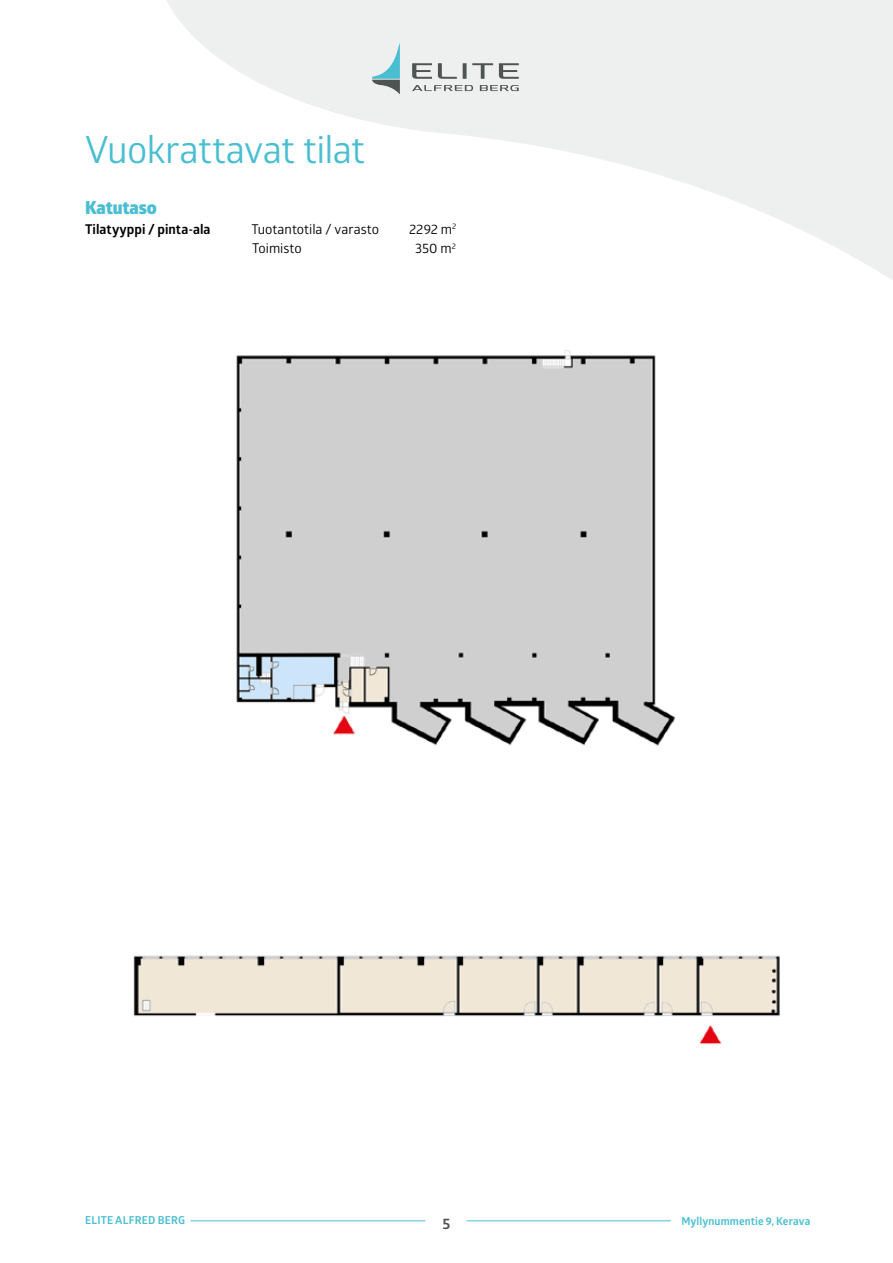
<style>
.page{position:relative;width:893px;height:1263px;background:#fff}
.page>*{position:absolute;margin:0;border:0;box-sizing:border-box;transform-origin:0 0}
.t1{font:37.5px "Glober";letter-spacing:-.015em;color:#4abed1}
.t2{font:800 18px "Glober";letter-spacing:-.01em;color:#4abed1}
.t3{font:700 15px "Glober";color:#4e5451}
.t4{font:13.5px "Glober";color:#000}
.t5{font:700 13.5px "Glober";color:#000}
.t6{font:700 10.95px "Glober";letter-spacing:.01em;color:#4abed1}
</style>
<div class="page">
<svg style="left:167px;top:0;width:726px;height:280px;fill:#eeefef"></svg>
<img style="left:133px;top:955px;width:647px;height:267px">
<img style="left:236px;top:350px;width:440px;height:396px">
<svg style="left:412px;top:63px;width:20px;height:16px"></svg>
<svg style="left:463px;top:63px;width:4px;height:16px"></svg>
<svg style="left:472px;top:63px;width:21px;height:16px"></svg>
<svg style="left:438px;top:63px;width:19px;height:16px"></svg>
<svg style="left:499px;top:63px;width:20px;height:16px"></svg>
<svg style="left:412px;top:85px;width:61px;height:6px"></svg>
<svg style="left:480px;top:85px;width:39px;height:6px"></svg>
<svg style="left:372px;top:43px;width:28px;height:52px"></svg>
<hr style="left:190px;top:1220px;width:235px;height:1px;background:#4abed1">
<hr style="left:467px;top:1220px;width:204px;height:1px;background:#4abed1">
<h1 class="t1" style="left:85px;top:123px;width:281px">Vuokrattavat tilat</h1>
<h2 class="t2" style="left:85px;top:194px;width:73px">Katutaso</h2>
<p class="t5" style="left:85px;top:219px;width:127px">Tilatyyppi / pinta-ala</p>
<p class="t4" style="left:251px;top:219px;width:129px">Tuotantotila / varasto</p>
<p class="t4" style="left:409px;top:219px;width:49px">2292 m<sup>2</sup></p>
<p class="t4" style="left:252px;top:239px;width:51px">Toimisto</p>
<p class="t4" style="left:415px;top:239px;width:42px">350 m<sup>2</sup></p>
<p class="t6" style="left:85px;top:1212px;width:101px">ELITE ALFRED BERG</p>
<p class="t3" style="left:443px;top:1213px;width:9px">5</p>
<p class="t6" style="left:681px;top:1213px;width:130px">Myllynummentie 9, Kerava</p>
</div>
